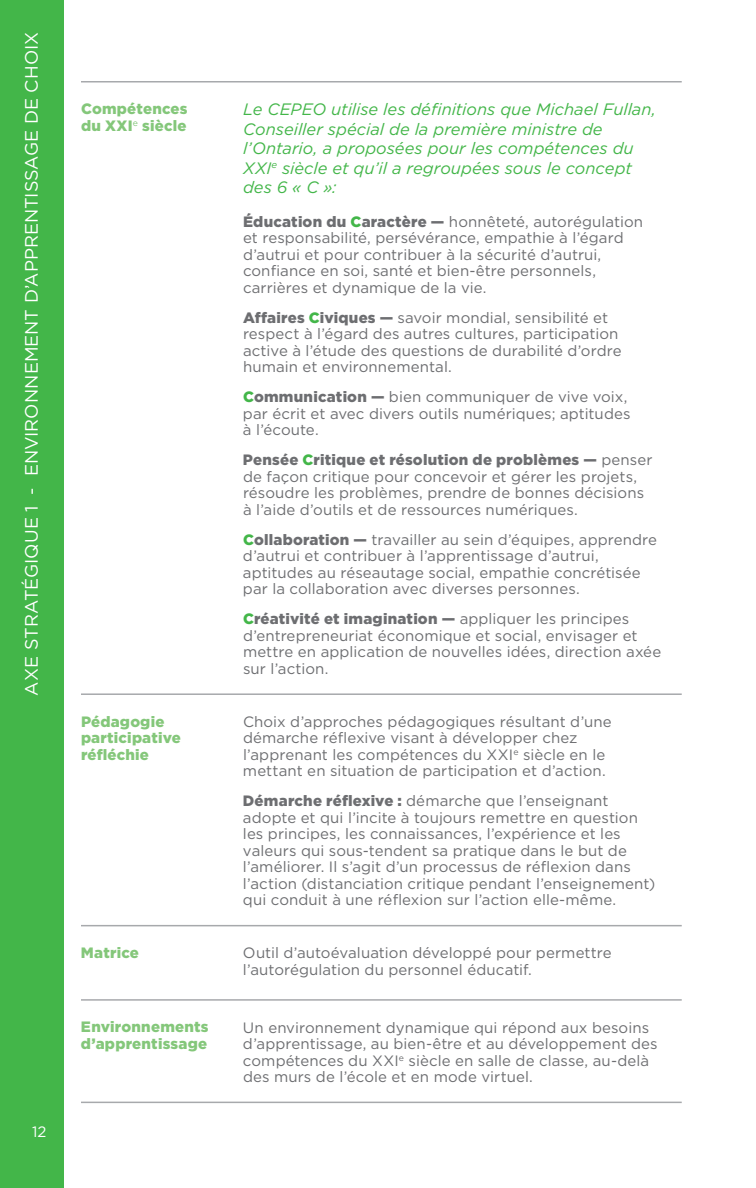
<style>
.page{position:relative;width:756px;height:1188px;background:#fff}
.page>*{position:absolute;margin:0;border:0;box-sizing:border-box;transform-origin:0 0}
.t1{font:18px "Gotham HTF";color:#fff}
.t2{font:italic 16.5px/19.5px "Gotham HTF";color:#43b649}
.t3{font:15px/16.5px "Gotham HTF";letter-spacing:.005em;color:#6d6e71}
.t4{font:900 15px/16.5px "Gotham HTF";letter-spacing:.015em;color:#84c77a}
.t5{font:15px "Gotham HTF";color:#fff}
.s1{font-weight:900}
.s2{font-weight:900;color:#43b649}
</style>
<div class="page">
<div style="left:0;top:0;width:64px;height:1188px;background:#43b649"></div>
<hr style="left:81px;top:925px;width:162px;height:1px;background:#a7a9ac">
<hr style="left:243px;top:925px;width:439px;height:1px;background:#a7a9ac">
<hr style="left:81px;top:999px;width:162px;height:2px;background:#a7a9ac">
<hr style="left:243px;top:999px;width:439px;height:2px;background:#a7a9ac">
<hr style="left:81px;top:1102px;width:162px;height:1px;background:#a7a9ac">
<hr style="left:243px;top:1102px;width:439px;height:1px;background:#a7a9ac">
<hr style="left:81px;top:81px;width:162px;height:1px;background:#a7a9ac">
<hr style="left:81px;top:693px;width:162px;height:2px;background:#a7a9ac">
<hr style="left:243px;top:81px;width:439px;height:1px;background:#a7a9ac">
<hr style="left:243px;top:693px;width:439px;height:2px;background:#a7a9ac">
<p class="t1" style="left:21px;top:696px;width:665px;rotate:-90deg">AXE STRATÉGIQUE 1 - ENVIRONNEMENT D’APPRENTISSAGE DE CHOIX</p>
<p class="t5" style="left:32px;top:1123px;width:16px">12</p>
<p class="t4" style="left:81px;top:100px;width:108px">Compétences du XXI<sup>e</sup> siècle</p>
<p class="t2" style="left:243px;top:101px;width:415px">Le CEPEO utilise les définitions que Michael Fullan, Conseiller spécial de la première ministre de l’Ontario, a proposées pour les compétences du XXI<sup>e</sup> siècle et qu’il a regroupées sous le concept des 6 « C »:</p>
<p class="t3" style="left:243px;top:213px;width:402px"><span class="s1">Éducation du</span> <span class="s2">C</span><span class="s1">aractère —</span> honnêteté, autorégulation et responsabilité, persévérance, empathie à l’égard d’autrui et pour contribuer à la sécurité d’autrui, confiance en soi, santé et bien-être personnels, carrières et dynamique de la vie.</p>
<p class="t3" style="left:243px;top:309px;width:380px"><span class="s1">Affaires</span> <span class="s2">C</span><span class="s1">iviques —</span> savoir mondial, sensibilité et respect à l’égard des autres cultures, participation active à l’étude des questions de durabilité d’ordre humain et environnemental.</p>
<p class="t3" style="left:243px;top:389px;width:389px"><span class="s2">C</span><span class="s1">ommunication —</span> bien communiquer de vive voix, par écrit et avec divers outils numériques; aptitudes à l’écoute.</p>
<p class="t3" style="left:243px;top:452px;width:411px"><span class="s1">Pensée</span> <span class="s2">C</span><span class="s1">ritique et résolution de problèmes —</span> penser de façon critique pour concevoir et gérer les projets, résoudre les problèmes, prendre de bonnes décisions à l’aide d’outils et de ressources numériques.</p>
<p class="t3" style="left:243px;top:531px;width:416px"><span class="s2">C</span><span class="s1">ollaboration —</span> travailler au sein d’équipes, apprendre d’autrui et contribuer à l’apprentissage d’autrui, aptitudes au réseautage social, empathie concrétisée par la collaboration avec diverses personnes.</p>
<p class="t3" style="left:243px;top:611px;width:420px"><span class="s2">C</span><span class="s1">réativité et imagination —</span> appliquer les principes d’entrepreneuriat économique et social, envisager et mettre en application de nouvelles idées, direction axée sur l’action.</p>
<p class="t4" style="left:81px;top:713px;width:101px">Pédagogie participative réfléchie</p>
<p class="t3" style="left:243px;top:713px;width:370px">Choix d’approches pédagogiques résultant d’une démarche réflexive visant à développer chez l’apprenant les compétences du XXI<sup>e</sup> siècle en le mettant en situation de participation et d’action.</p>
<p class="t3" style="left:243px;top:793px;width:414px"><span class="s1">Démarche réflexive :</span> démarche que l’enseignant adopte et qui l’incite à toujours remettre en question les principes, les connaissances, l’expérience et les valeurs qui sous-tendent sa pratique dans le but de l’améliorer. Il s’agit d’un processus de réflexion dans l’action (distanciation critique pendant l’enseignement) qui conduit à une réflexion sur l’action elle-même.</p>
<p class="t4" style="left:81px;top:944px;width:59px">Matrice</p>
<p class="t3" style="left:243px;top:945px;width:370px">Outil d’autoévaluation développé pour permettre l’autorégulation du personnel éducatif.</p>
<p class="t4" style="left:81px;top:1018px;width:129px">Environnements d’apprentissage</p>
<p class="t3" style="left:243px;top:1019px;width:416px">Un environnement dynamique qui répond aux besoins d’apprentissage, au bien-être et au développement des compétences du XXI<sup>e</sup> siècle en salle de classe, au-delà des murs de l’école et en mode virtuel.</p>
</div>
